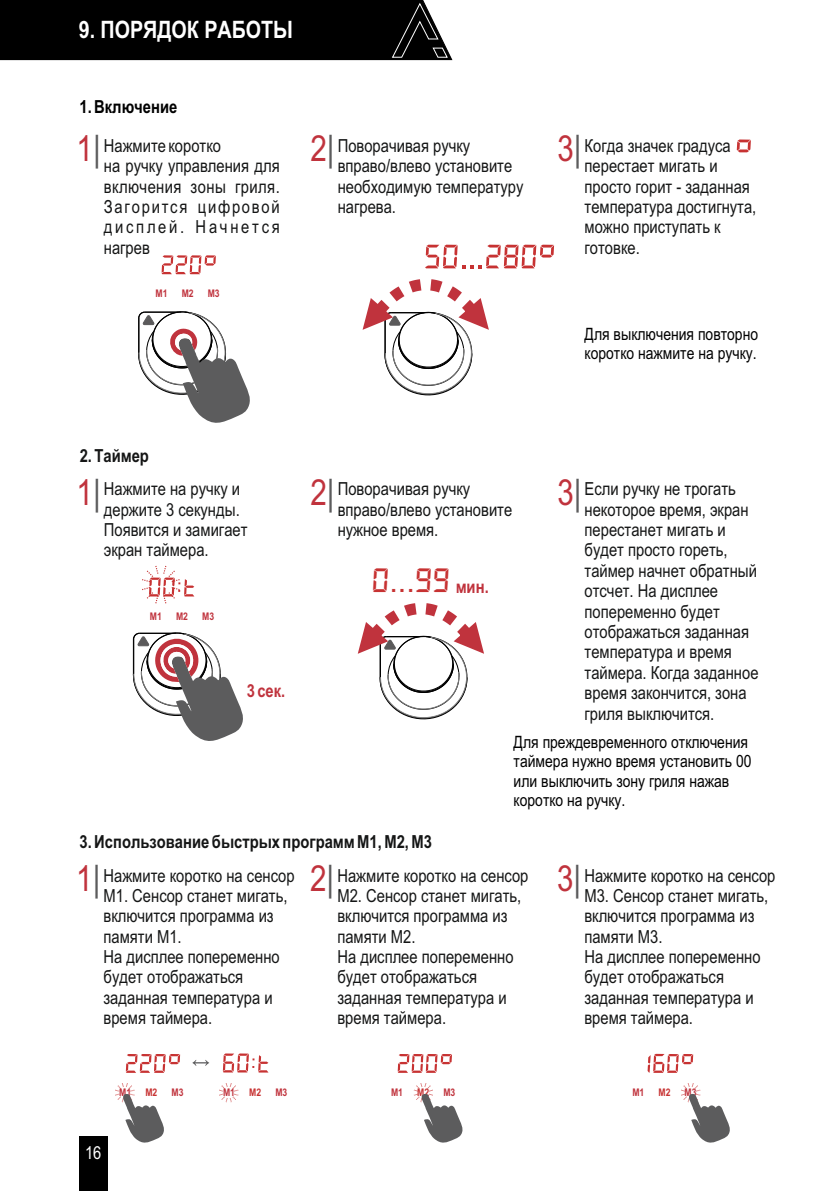
<style>
.page{position:relative;width:840px;height:1191px;background:#fff}
.page>*{position:absolute;margin:0;border:0;box-sizing:border-box;transform-origin:0 0}
.t1{font:36px "Arial Narrow";color:#c0333d}
.t2{font:700 24px "Arial Narrow";color:#fff}
.t3{font:18px/20.4px "Arial Narrow";color:#151616}
.t4{font:18px/20.4px "Arial Narrow";letter-spacing:.025em;color:#151616}
.t5{font:700 18px "Arial Narrow";color:#151616}
.t6{font:700 18px "Arial Narrow";color:#c0333d}
.t7{font:700 18px "Arial Narrow";color:#000}
.t8{font:18px "Arial Narrow";color:#fff}
.t9{font:17px/19.2px "Arial Narrow";color:#000}
.t10{font:700 10.6px "Arial Narrow";color:#c0333d}
.t11{font:700 10.6px "Arial Narrow";color:#c73232}
.s1{color:#5c5c5d}
.s2{font-family:"Segment 7 Standard";font-weight:400;font-size:30.4px;color:#c73232}
.s3{font-family:"Arial";font-weight:400;font-size:30.4px;color:#c73232}
</style>
<div class="page">
<svg style="left:132px;top:632px;width:111px;height:109px"></svg>
<svg style="left:357px;top:603px;width:127px;height:117px"></svg>
<svg style="left:138px;top:311px;width:112px;height:112px"></svg>
<svg style="left:161px;top:255px;width:55px;height:19px"></svg>
<svg style="left:362px;top:279px;width:126px;height:117px"></svg>
<svg style="left:425px;top:245px;width:128px;height:23px"></svg>
<svg style="left:736px;top:139px;width:14px;height:13px"></svg>
<svg style="left:142px;top:565px;width:52px;height:39px"></svg>
<svg style="left:219px;top:1083px;width:20px;height:20px"></svg>
<svg style="left:115px;top:1083px;width:49px;height:60px"></svg>
<svg style="left:126px;top:1054px;width:54px;height:18px"></svg>
<svg style="left:223px;top:1053px;width:45px;height:19px"></svg>
<svg style="left:413px;top:1083px;width:50px;height:60px"></svg>
<svg style="left:397px;top:1054px;width:55px;height:18px"></svg>
<svg style="left:681px;top:1083px;width:49px;height:60px"></svg>
<svg style="left:647px;top:1053px;width:45px;height:19px"></svg>
<svg style="left:192px;top:1060px;width:17px;height:5px"></svg>
<div style="left:79px;top:1136px;width:29px;height:55px;background:#000"></div>
<div style="left:0;top:0;width:453px;height:61px;background:#000"></div>
<h2 class="t2" style="left:79px;top:21px;width:216px">9. ПОРЯДОК РАБОТЫ</h2>
<p class="t7" style="left:79px;top:100px;width:99px">1. Включение</p>
<h1 class="t1" style="left:77px;top:135px;width:26px">1<span class="s1">|</span></h1>
<h1 class="t1" style="left:310px;top:135px;width:26px">2<span class="s1">|</span></h1>
<h1 class="t1" style="left:557px;top:135px;width:26px">3<span class="s1">|</span></h1>
<p class="t3" style="left:584px;top:137px;width:148px">Когда значек градуса</p>
<p class="t4" style="left:104px;top:137px;width:177px">Нажмите коротко<br>на ручку управления для включения зоны гриля.<br>Загорится цифровой дисплей. Начнется нагрев</p>
<p class="t10" style="left:155px;top:290px;width:13px">M1</p>
<p class="t10" style="left:182px;top:290px;width:13px">M2</p>
<p class="t10" style="left:208px;top:290px;width:13px">M3</p>
<p class="t3" style="left:337px;top:137px;width:187px">Поворачивая ручку вправо/влево установите необходимую температуру нагрева.</p>
<p class="t3" style="left:584px;top:157px;width:173px">перестает мигать и просто горит - заданная температура достигнута, можно приступать к готовке.</p>
<p class="t5" style="left:80px;top:449px;width:71px">2. Таймер</p>
<p class="t9" style="left:584px;top:326px;width:175px">Для выключения повторно коротко нажмите на ручку.</p>
<h1 class="t1" style="left:77px;top:479px;width:26px">1<span class="s1">|</span></h1>
<h1 class="t1" style="left:310px;top:479px;width:26px">2<span class="s1">|</span></h1>
<h1 class="t1" style="left:557px;top:479px;width:26px">3<span class="s1">|</span></h1>
<p class="t3" style="left:104px;top:480px;width:145px">Нажмите на ручку и держите 3 секунды.<br>Появится и замигает экран таймера.</p>
<p class="t3" style="left:584px;top:480px;width:175px">Если ручку не трогать некоторое время, экран перестанет мигать и будет просто гореть, таймер начнет обратный отсчет. На дисплее попеременно будет отображаться заданная температура и время таймера. Когда заданное время закончится, зона гриля выключится.</p>
<p class="t3" style="left:337px;top:480px;width:176px">Поворачивая ручку вправо/влево установите нужное время.</p>
<p class="t6" style="left:371px;top:580px;width:118px"><span class="s2">0</span><span class="s3">...</span><span class="s2">99</span> мин.</p>
<p class="t10" style="left:150px;top:612px;width:13px">M1</p>
<p class="t10" style="left:176px;top:612px;width:13px">M2</p>
<p class="t10" style="left:202px;top:612px;width:13px">M3</p>
<p class="t6" style="left:246px;top:684px;width:40px">3 сек.</p>
<p class="t5" style="left:79px;top:835px;width:354px">3. Использование быстрых программ M1, M2, M3</p>
<p class="t9" style="left:513px;top:734px;width:239px">Для преждевременного отключения таймера нужно время установить 00 или выключить зону гриля нажав коротко на ручку.</p>
<h1 class="t1" style="left:76px;top:865px;width:26px">1<span class="s1">|</span></h1>
<h1 class="t1" style="left:310px;top:865px;width:26px">2<span class="s1">|</span></h1>
<h1 class="t1" style="left:557px;top:865px;width:26px">3<span class="s1">|</span></h1>
<p class="t3" style="left:103px;top:866px;width:192px">Нажмите коротко на сенсор<br>М1. Сенсор станет мигать, включится программа из памяти М1.</p>
<p class="t3" style="left:337px;top:866px;width:192px">Нажмите коротко на сенсор<br>М2. Сенсор станет мигать, включится программа из памяти М2.<br>На дисплее попеременно будет отображаться заданная температура и время таймера.</p>
<p class="t3" style="left:584px;top:866px;width:192px">Нажмите коротко на сенсор<br>М3. Сенсор станет мигать, включится программа из памяти М3.<br>На дисплее попеременно будет отображаться заданная температура и время таймера.</p>
<p class="t3" style="left:103px;top:948px;width:178px">На дисплее попеременно будет отображаться заданная температура и время таймера.</p>
<p class="t10" style="left:119px;top:1088px;width:13px">M1</p>
<p class="t11" style="left:145px;top:1088px;width:13px">M2</p>
<p class="t10" style="left:171px;top:1088px;width:13px">M3</p>
<p class="t10" style="left:223px;top:1088px;width:13px">M1</p>
<p class="t11" style="left:249px;top:1088px;width:13px">M2</p>
<p class="t10" style="left:275px;top:1088px;width:13px">M3</p>
<p class="t10" style="left:391px;top:1088px;width:13px">M1</p>
<p class="t11" style="left:417px;top:1088px;width:13px">M2</p>
<p class="t10" style="left:443px;top:1088px;width:13px">M3</p>
<p class="t10" style="left:632px;top:1088px;width:13px">M1</p>
<p class="t11" style="left:658px;top:1088px;width:13px">M2</p>
<p class="t10" style="left:684px;top:1088px;width:13px">M3</p>
<p class="t8" style="left:85px;top:1145px;width:18px">16</p>
</div>
